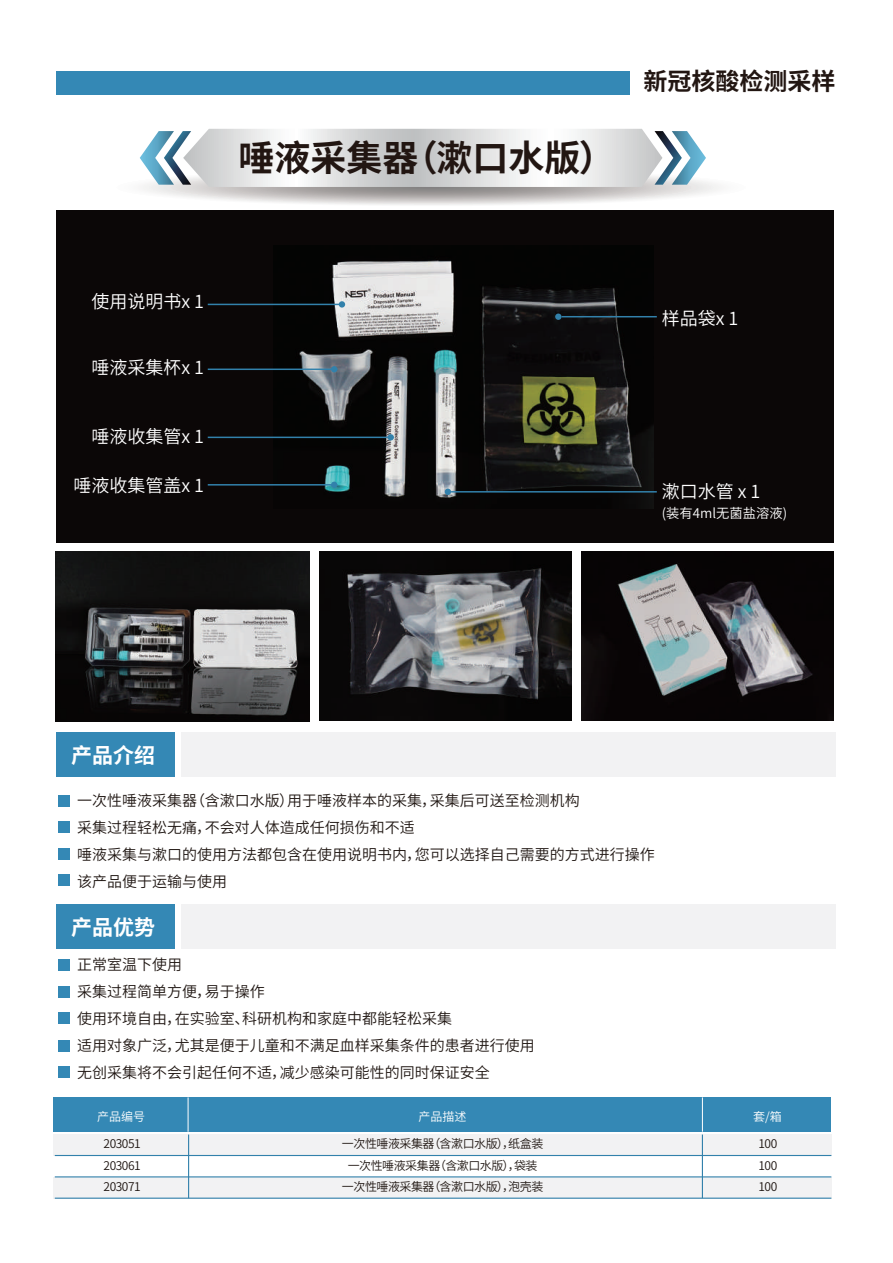
<style>
.page{position:relative;width:893px;height:1263px;background:#fff}
.page>*{position:absolute;margin:0;border:0;box-sizing:border-box;transform-origin:0 0}
.t1{font:700 36px "Source Han Sans CN";color:#221612}
.t2{font:700 24px "Source Han Sans CN";color:#221612}
.t3{font:700 21px "Source Han Sans CN";color:#fff}
.t4{font:18px "Source Han Sans CN";color:#fff}
.t5{font:15px/27px "Source Han Sans CN";color:#211814}
.t6{font:13.35px "Source Han Sans CN";color:#fff}
.t7{font:12px/21.3px "Source Han Sans CN";letter-spacing:-.04em;color:#211814;text-align:justify}
.t8{font:12px "Source Han Sans CN";color:#fff}
</style>
<div class="page">
<div style="left:56px;top:904px;width:119px;height:45px;background:#3488b5"></div>
<div style="left:181px;top:904px;width:655px;height:45px;background:#f2f2f3"></div>
<div style="left:56px;top:732px;width:119px;height:44px;background:#3488b5"></div>
<div style="left:181px;top:732px;width:655px;height:44px;background:#f2f2f3"></div>
<svg style="left:112px;top:168px;width:637px;height:38px"></svg>
<svg style="left:140px;top:129px;width:566px;height:58px"></svg>
<div style="left:58px;top:960px;width:12px;height:11px;background:#3488b5"></div>
<div style="left:58px;top:986px;width:12px;height:12px;background:#3488b5"></div>
<div style="left:58px;top:1040px;width:12px;height:12px;background:#3488b5"></div>
<div style="left:58px;top:1067px;width:12px;height:11px;background:#3488b5"></div>
<div style="left:58px;top:1012px;width:12px;height:12px;background:#3488b5"></div>
<div style="left:58px;top:795px;width:12px;height:11px;background:#3488b5"></div>
<div style="left:58px;top:848px;width:12px;height:11px;background:#3488b5"></div>
<div style="left:58px;top:821px;width:12px;height:12px;background:#3488b5"></div>
<div style="left:58px;top:874px;width:12px;height:11px;background:#3488b5"></div>
<div style="left:56px;top:211px;width:777px;height:332px;background:#0b0707"></div>
<div style="left:54px;top:1134px;width:778px;height:21px;background:#f2f2f3"></div>
<hr style="left:55px;top:1155px;width:776px;height:1px;background:#3281ab">
<div style="left:54px;top:1177px;width:778px;height:21px;background:#f2f2f3"></div>
<hr style="left:55px;top:1197px;width:776px;height:2px;background:#3281ab">
<hr style="left:55px;top:1176px;width:776px;height:1px;background:#3281ab">
<div style="left:54px;top:1097px;width:777px;height:34px;background:#3488b5"></div>
<hr style="left:188px;top:1097px;width:1px;height:35px;background:#fff">
<hr style="left:702px;top:1097px;width:1px;height:35px;background:#fff">
<hr style="left:188px;top:1134px;width:1px;height:64px;background:#3281ab">
<hr style="left:702px;top:1134px;width:1px;height:64px;background:#3281ab">
<div style="left:56px;top:72px;width:573px;height:23px;background:#3488b5"></div>
<img style="left:273px;top:260px;width:380px;height:249px">
<img style="left:56px;top:552px;width:254px;height:169px">
<img style="left:319px;top:552px;width:252px;height:168px">
<svg style="left:555px;top:314px;width:6px;height:6px"></svg>
<hr style="left:561px;top:316px;width:96px;height:1px;background:#3281ab">
<div style="left:339px;top:301px;width:6px;height:7px;background:#3281ab;border-radius:50%"></div>
<hr style="left:208px;top:304px;width:134px;height:1px;background:#3281ab">
<svg style="left:331px;top:366px;width:6px;height:6px"></svg>
<hr style="left:208px;top:369px;width:129px;height:1px;background:#3281ab">
<svg style="left:331px;top:482px;width:6px;height:6px"></svg>
<hr style="left:208px;top:484px;width:129px;height:2px;background:#3281ab">
<svg style="left:388px;top:434px;width:6px;height:6px"></svg>
<hr style="left:208px;top:437px;width:182px;height:1px;background:#3281ab">
<svg style="left:445px;top:489px;width:6px;height:6px"></svg>
<hr style="left:451px;top:491px;width:206px;height:1px;background:#3281ab">
<img style="left:581px;top:552px;width:252px;height:168px">
<h1 class="t1" style="left:238px;top:138px;width:378px">唾液采集器（漱口水版）</h1>
<p class="t4" style="left:91px;top:291px;width:114px">使用说明书x 1</p>
<p class="t4" style="left:91px;top:357px;width:114px">唾液采集杯x 1</p>
<p class="t4" style="left:91px;top:427px;width:114px">唾液收集管x 1</p>
<p class="t4" style="left:73px;top:475px;width:132px">唾液收集管盖x 1</p>
<h2 class="t2" style="left:644px;top:68px;width:194px">新冠核酸检测采样</h2>
<p class="t4" style="left:662px;top:308px;width:78px">样品袋x 1</p>
<p class="t4" style="left:662px;top:481px;width:100px">漱口水管 x 1</p>
<p class="t6" style="left:662px;top:506px;width:127px">(装有4ml无菌盐溶液)</p>
<h3 class="t3" style="left:71px;top:743px;width:85px">产品介绍</h3>
<p class="t5" style="left:77px;top:787px;width:579px">一次性唾液采集器（含漱口水版）用于唾液样本的采集，采集后可送至检测机构<br>采集过程轻松无痛，不会对人体造成任何损伤和不适<br>唾液采集与漱口的使用方法都包含在使用说明书内，您可以选择自己需要的方式进行操作该产品便于运输与使用</p>
<h3 class="t3" style="left:71px;top:916px;width:85px">产品优势</h3>
<p class="t5" style="left:77px;top:951px;width:459px">正常室温下使用<br>采集过程简单方便，易于操作<br>使用环境自由，在实验室、科研机构和家庭中都能轻松采集<br>适用对象广泛，尤其是便于儿童和不满足血样采集条件的患者进行使用无创采集将不会引起任何不适，减少感染可能性的同时保证安全</p>
<p class="t8" style="left:97px;top:1109px;width:49px">产品编号</p>
<p class="t8" style="left:418px;top:1109px;width:49px">产品描述</p>
<p class="t8" style="left:753px;top:1109px;width:30px">套/箱</p>
<p class="t7" style="left:104px;top:1133px;width:39px">203051<br>203061<br>203071</p>
<p class="t7" style="left:758px;top:1133px;width:20px">100<br>100<br>100</p>
<p class="t7" style="left:342px;top:1133px;width:203px;text-align:center">一次性唾液采集器（含漱口水版），纸盒装一次性唾液采集器（含漱口水版），袋装一次性唾液采集器（含漱口水版），泡壳装</p>
</div>
